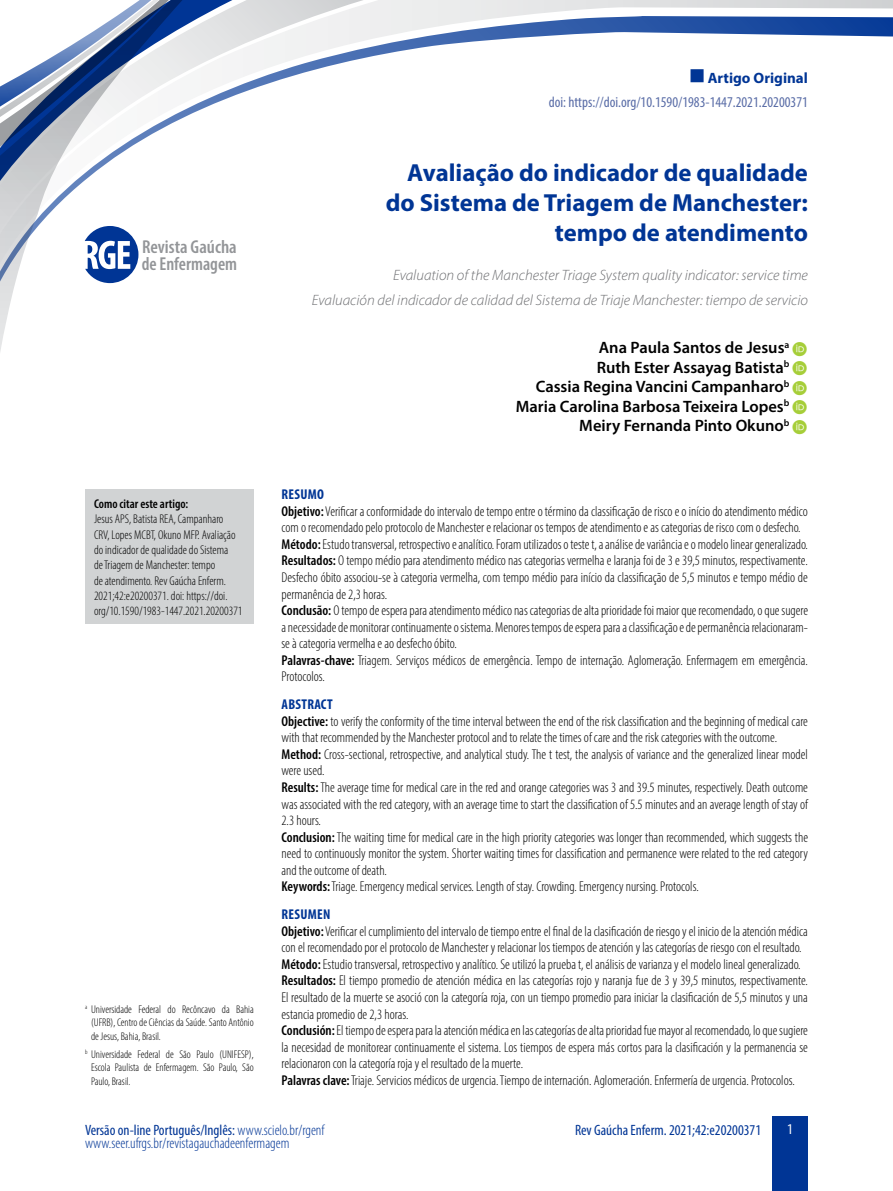
<style>
.page{position:relative;width:893px;height:1191px;background:#fff}
.page>*{position:absolute;margin:0;border:0;box-sizing:border-box;transform-origin:0 0}
.t1{font:700 24.75px/29.7px "Myriad Pro";color:#003595;text-align:right}
.t2{font:600 condensed 18.75px/16.6px "Myriad Pro";color:#939598}
.t3{font:600 16.5px/19.5px "Myriad Pro";color:#000;text-align:right}
.t4{font:italic 300 15px/25px "Myriad Pro";color:#6d6e71;text-align:right}
.t5{font:condensed 15px "Myriad Pro";color:#003595}
.t6{font:condensed 15px "Myriad Pro";color:#5a6da7}
.t7{font:300 condensed 15px "Myriad Pro";color:#003595}
.t8{font:700 15px "Myriad Pro";color:#003595}
.t9{font:condensed 15px "Myriad Pro";color:#fff}
.t10{font:300 condensed 14.25px/16.5px "Myriad Pro";color:#000}
.t11{font:300 condensed 12.75px/15.3px "Myriad Pro";color:#000}
.t12{font:600 condensed 12.75px "Myriad Pro";color:#000}
.t13{font:300 condensed 11.25px/13.5px "Myriad Pro";color:#000;text-align:justify}
.s1{font-weight:700;color:#003595}
.s2{font-weight:600}
.s3{font-weight:300}
</style>
<div class="page">
<svg style="left:202px;top:0;width:691px;height:109px"></svg>
<svg style="left:0;top:0;width:202px;height:352px"></svg>
<div style="left:772px;top:1116px;width:36px;height:75px;background:#003595"></div>
<svg style="left:85px;top:226px;width:53px;height:57px"></svg>
<div style="left:85px;top:489px;width:169px;height:135px;background:#d1d3d4"></div>
<svg style="left:691px;top:69px;width:13px;height:14px"></svg>
<p class="t8" style="left:708px;top:68px;width:102px">Artigo Original</p>
<h2 class="t2" style="left:142px;top:238px;width:97px">Revista Gaúcha de Enfermagem</h2>
<p class="t12" style="left:94px;top:496px;width:96px">Como citar este artigo:</p>
<p class="t11" style="left:94px;top:511px;width:150px">Jesus APS, Batista REA, Campanharo<br>CRV, Lopes MCBT, Okuno MFP. Avaliação do indicador de qualidade do Sistema<br>de Triagem de Manchester: tempo<br>de atendimento. Rev Gaúcha Enferm.<br>2021;42:e20200371. doi: https://doi. org/10.1590/1983-1447.2021.20200371</p>
<p class="t13" style="left:91px;top:1002px;width:164px;text-indent:-6px"><sup>a</sup> Universidade Federal do Recôncavo da Bahia (UFRB), Centro de Ciências da Saúde. Santo Antônio de Jesus, Bahia, Brasil.</p>
<p class="t13" style="left:91px;top:1047px;width:164px;text-indent:-6px"><sup>b</sup> Universidade Federal de São Paulo (UNIFESP), Escola Paulista de Enfermagem. São Paulo, São Paulo, Brasil.</p>
<p class="t6" style="left:549px;top:93px;width:261px">doi: https://doi.org/10.1590/1983-1447.2021.20200371</p>
<h1 class="t1" style="left:386px;top:157px;width:424px">Avaliação do indicador de qualidade do Sistema de Triagem de Manchester: tempo de atendimento</h1>
<p class="t4" style="left:312px;top:263px;width:497px">Evaluation of the Manchester Triage System quality indicator: service time<br>Evaluación del indicador de calidad del Sistema de Triaje Manchester: tiempo de servicio</p>
<p class="t3" style="left:516px;top:337px;width:275px">Ana Paula Santos de Jesus<sup>a<br></sup>Ruth Ester Assayag Batista<sup>b<br></sup>Cassia Regina Vancini Campanharo<sup>b<br></sup>Maria Carolina Barbosa Teixeira Lopes<sup>b<br></sup>Meiry Fernanda Pinto Okuno<sup>b</sup></p>
<p class="t10" style="left:281px;top:486px;width:528px"><span class="s1">RESUMO<br></span><span class="s2">Objetivo:</span> Verificar a conformidade do intervalo de tempo entre o término da classificação de risco e o início do atendimento médico com o recomendado pelo protocolo de Manchester e relacionar os tempos de atendimento e as categorias de risco com o desfecho.<br><span class="s2">Método:</span> Estudo transversal, retrospectivo e analítico. Foram utilizados o teste t, a análise de variância e o modelo linear generalizado.<br><span class="s2">Resultados:</span> O tempo médio para atendimento médico nas categorias vermelha e laranja foi de 3 e 39,5 minutos, respectivamente.<br>Desfecho óbito associou-se à categoria vermelha, com tempo médio para início da classificação de 5,5 minutos e tempo médio de permanência de 2,3 horas.<br><span class="s2">Conclusão:</span> O tempo de espera para atendimento médico nas categorias de alta prioridade foi maior que recomendado, o que sugere a necessidade de monitorar continuamente o sistema. Menores tempos de espera para a classificação e de permanência relacionaram&shy;se à categoria vermelha e ao desfecho óbito.<br><span class="s2">Palavras-chave:</span> Triagem. Serviços médicos de emergência. Tempo de internação. Aglomeração. Enfermagem em emergência.<br>Protocolos.</p>
<p class="t10" style="left:281px;top:696px;width:528px"><span class="s1">ABSTRACT<br></span><span class="s2">Objective:</span> to verify the conformity of the time interval between the end of the risk classification and the beginning of medical care with that recommended by the Manchester protocol and to relate the times of care and the risk categories with the outcome.<br><span class="s2">Method:</span> Cross-sectional, retrospective, and analytical study. The t test, the analysis of variance and the generalized linear model were used.<br><span class="s2">Results:</span> The average time for medical care in the red and orange categories was 3 and 39.5 minutes, respectively. Death outcome was associated with the red category, with an average time to start the classification of 5.5 minutes and an average length of stay of 2.3 hours.<br><span class="s2">Conclusion:</span> The waiting time for medical care in the high priority categories was longer than recommended, which suggests the need to continuously monitor the system. Shorter waiting times for classification and permanence were related to the red category and the outcome of death.<br><span class="s2">Keywords:</span> Triage. Emergency medical services. Length of stay. Crowding. Emergency nursing. Protocols.</p>
<p class="t10" style="left:281px;top:906px;width:528px"><span class="s1">RESUMEN<br></span><span class="s2">Objetivo:</span> Verificar el cumplimiento del intervalo de tiempo entre el final de la clasificación de riesgo y el inicio de la atención médica con el recomendado por el protocolo de Manchester y relacionar los tiempos de atención y las categorías de riesgo con el resultado.<br><span class="s2">Método:</span> Estudio transversal, retrospectivo y analítico. Se utilizó la prueba t, el análisis de varianza y el modelo lineal generalizado.<br><span class="s2">Resultados:</span> El tiempo promedio de atención médica en las categorías rojo y naranja fue de 3 y 39,5 minutos, respectivamente.<br>El resultado de la muerte se asoció con la categoría roja, con un tiempo promedio para iniciar la clasificación de 5,5 minutos y una estancia promedio de 2,3 horas.<br><span class="s2">Conclusión:</span> El tiempo de espera para la atención médica en las categorías de alta prioridad fue mayor al recomendado, lo que sugiere la necesidad de monitorear continuamente el sistema. Los tiempos de espera más cortos para la clasificación y la permanencia se relacionaron con la categoría roja y el resultado de la muerte.<br><span class="s2">Palavras clave:</span> Triaje. Servicios médicos de urgencia. Tiempo de internación. Aglomeración. Enfermería de urgencia. Protocolos.</p>
<p class="t5" style="left:85px;top:1121px;width:241px">Versão on-line Português/Inglês: <span class="s3">www.scielo.br/rgenf</span></p>
<p class="t7" style="left:85px;top:1134px;width:206px">www.seer.ufrgs.br/revistagauchadeenfermagem</p>
<p class="t5" style="left:575px;top:1121px;width:188px">Rev Gaúcha Enferm. 2021;42:e20200371</p>
<p class="t9" style="left:787px;top:1120px;width:7px">1</p>
</div>
